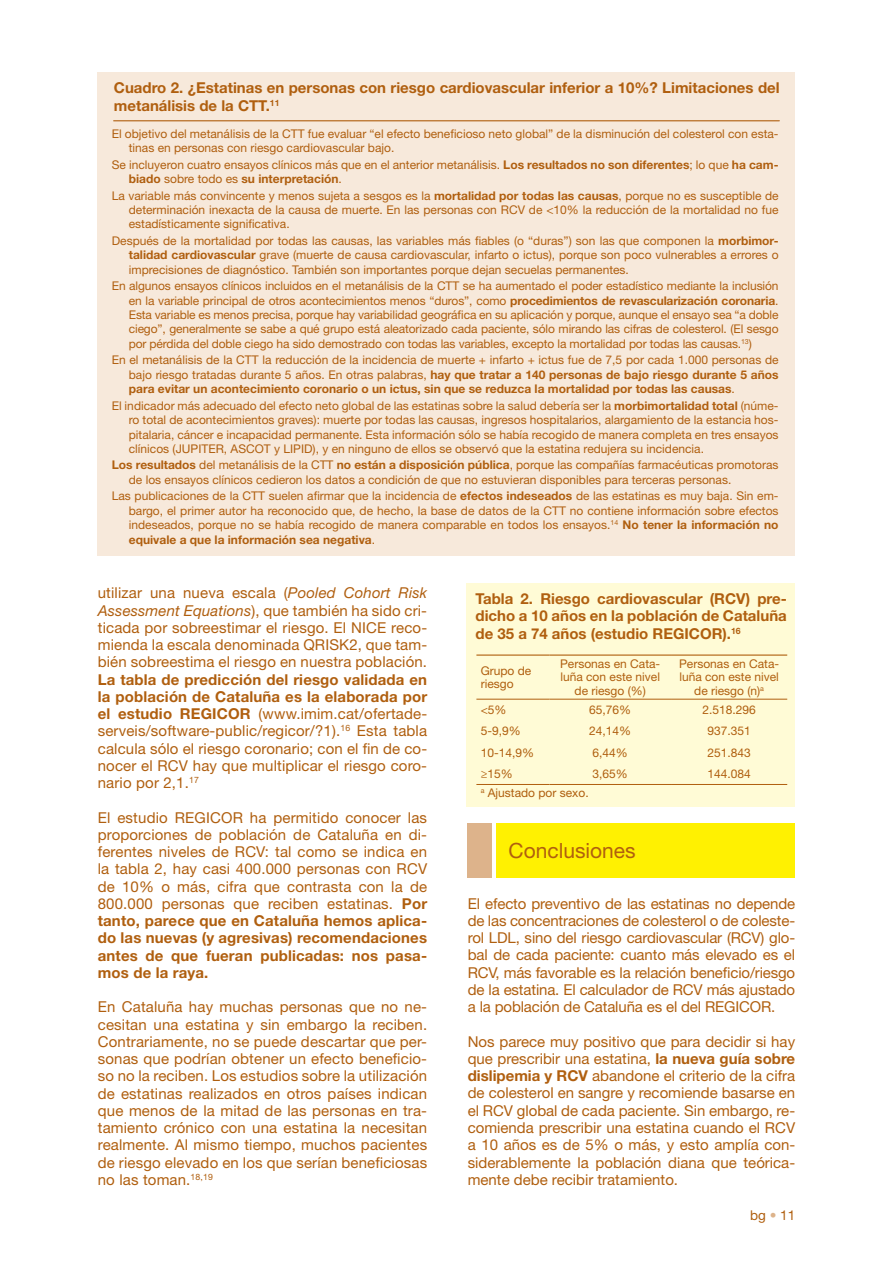
<style>
.page{position:relative;width:893px;height:1263px;background:#fff}
.page>*{position:absolute;margin:0;border:0;box-sizing:border-box;transform-origin:0 0}
.t1{font:21px "Helvetica Neue LT Std";color:#b05f0f}
.t2{font:15px/17.2px "Helvetica Neue LT Std";letter-spacing:.01em;color:#b05f0f;text-align:justify}
.t3{font:700 15px/17.2px "Helvetica Neue LT Std";color:#b05f0f}
.t4{font:13.5px "Helvetica Neue LT Std";color:#b05f0f}
.t5{font:12px/14.4px "Helvetica Neue LT Std";color:#b05f0f;text-align:justify}
.s1{font-weight:700}
.s2{font-style:italic}
.s3{color:#ddb38b}
</style>
<div class="page">
<div style="left:468px;top:823px;width:24px;height:55px;background:#ddb38b"></div>
<div style="left:496px;top:823px;width:299px;height:55px;background:#fff101"></div>
<div style="left:98px;top:72px;width:697px;height:484px;background:#f7e9db"></div>
<hr style="left:114px;top:120px;width:665px;height:1px;background:#b05f0f">
<div style="left:466px;top:583px;width:329px;height:224px;background:#fffbd6"></div>
<hr style="left:476px;top:784px;width:73px;height:1px;background:#b05f0f">
<hr style="left:549px;top:784px;width:122px;height:1px;background:#b05f0f">
<hr style="left:671px;top:784px;width:116px;height:1px;background:#b05f0f">
<hr style="left:476px;top:699px;width:73px;height:1px;background:#b05f0f">
<hr style="left:549px;top:699px;width:122px;height:1px;background:#b05f0f">
<hr style="left:671px;top:699px;width:116px;height:1px;background:#b05f0f">
<hr style="left:476px;top:654px;width:73px;height:2px;background:#b05f0f">
<hr style="left:549px;top:654px;width:122px;height:2px;background:#b05f0f">
<hr style="left:671px;top:654px;width:116px;height:2px;background:#b05f0f">
<p class="t3" style="left:114px;top:79px;width:667px">Cuadro 2. ¿Estatinas en personas con riesgo cardiovascular inferior a 10%? Limitaciones del metanálisis de la CTT.<sup>11</sup></p>
<p class="t5" style="left:129px;top:126px;width:651px;text-indent:-17px">El objetivo del metanálisis de la CTT fue evaluar “el efecto beneficioso neto global” de la disminución del colesterol con esta&shy;tinas en personas con riesgo cardiovascular bajo.</p>
<p class="t5" style="left:129px;top:157px;width:651px;text-indent:-17px">Se incluyeron cuatro ensayos clínicos más que en el anterior metanálisis. <span class="s1">Los resultados no son diferentes</span>; lo que <span class="s1">ha cam&shy;biado</span> sobre todo es <span class="s1">su interpretación</span>.</p>
<p class="t5" style="left:129px;top:188px;width:651px;text-indent:-17px">La variable más convincente y menos sujeta a sesgos es la <span class="s1">mortalidad por todas las causas</span>, porque no es susceptible de determinación inexacta de la causa de muerte. En las personas con RCV de &lt;10% la reducción de la mortalidad no fue estadísticamente significativa.</p>
<p class="t5" style="left:129px;top:233px;width:651px;text-indent:-17px">Después de la mortalidad por todas las causas, las variables más fiables (o “duras”) son las que componen la <span class="s1">morbimor&shy;talidad cardiovascular</span> grave (muerte de causa cardiovascular, infarto o ictus), porque son poco vulnerables a errores o imprecisiones de diagnóstico. También son importantes porque dejan secuelas permanentes.</p>
<p class="t5" style="left:129px;top:279px;width:651px;text-indent:-17px">En algunos ensayos clínicos incluidos en el metanálisis de la CTT se ha aumentado el poder estadístico mediante la inclusión en la variable principal de otros acontecimientos menos “duros”, como <span class="s1">procedimientos de revascularización coronaria</span>.<br>Esta variable es menos precisa, porque hay variabilidad geográfica en su aplicación y porque, aunque el ensayo sea “a doble ciego”, generalmente se sabe a qué grupo está aleatorizado cada paciente, sólo mirando las cifras de colesterol. (El sesgo por pérdida del doble ciego ha sido demostrado con todas las variables, excepto la mortalidad por todas las causas.<sup>13</sup>)</p>
<p class="t5" style="left:129px;top:353px;width:651px;text-indent:-17px">En el metanálisis de la CTT la reducción de la incidencia de muerte + infarto + ictus fue de 7,5 por cada 1.000 personas de bajo riesgo tratadas durante 5 años. En otras palabras, <span class="s1">hay que tratar a 140 personas de bajo riesgo durante 5 años para evitar un acontecimiento coronario o un ictus, sin que se reduzca la mortalidad por todas las causas</span>.</p>
<p class="t5" style="left:129px;top:398px;width:651px;text-indent:-17px">El indicador más adecuado del efecto neto global de las estatinas sobre la salud debería ser la <span class="s1">morbimortalidad total</span> (núme&shy;ro total de acontecimientos graves): muerte por todas las causas, ingresos hospitalarios, alargamiento de la estancia hos&shy;pitalaria, cáncer e incapacidad permanente. Esta información sólo se había recogido de manera completa en tres ensayos clínicos (JUPITER, ASCOT y LIPID), y en ninguno de ellos se observó que la estatina redujera su incidencia.</p>
<p class="t5" style="left:129px;top:458px;width:651px;text-indent:-17px"><span class="s1">Los resultados</span> del metanálisis de la CTT <span class="s1">no están a disposición pública</span>, porque las compañías farmacéuticas promotoras de los ensayos clínicos cedieron los datos a condición de que no estuvieran disponibles para terceras personas.</p>
<p class="t5" style="left:129px;top:489px;width:651px;text-indent:-17px">Las publicaciones de la CTT suelen afirmar que la incidencia de <span class="s1">efectos indeseados</span> de las estatinas es muy baja. Sin em&shy;bargo, el primer autor ha reconocido que, de hecho, la base de datos de la CTT no contiene información sobre efectos indeseados, porque no se había recogido de manera comparable en todos los ensayos.<sup>14</sup> <span class="s1">No tener la información no equivale a que la información sea negativa</span>.</p>
<p class="t2" style="left:98px;top:584px;width:331px">utilizar una nueva escala (<span class="s2">Pooled Cohort Risk Assessment Equations</span>), que también ha sido cri&shy;ticada por sobreestimar el riesgo. El NICE reco&shy;mienda la escala denominada QRISK2, que tam&shy;bién sobreestima el riesgo en nuestra población.</p>
<p class="t2" style="left:98px;top:670px;width:331px"><span class="s1">La tabla de predicción del riesgo validada en la población de Cataluña es la elaborada por el estudio REGICOR</span> (www.imim.cat/ofertade&shy;serveis/software-public/regicor/?1).<sup>16</sup> Esta tabla calcula sólo el riesgo coronario; con el fin de co&shy;nocer el RCV hay que multiplicar el riesgo coro&shy;nario por 2,1.<sup>17</sup></p>
<p class="t2" style="left:98px;top:808px;width:331px">El estudio REGICOR ha permitido conocer las proporciones de población de Cataluña en di&shy;ferentes niveles de RCV: tal como se indica en la tabla 2, hay casi 400.000 personas con RCV de 10% o más, cifra que contrasta con la de 800.000 personas que reciben estatinas. <span class="s1">Por tanto, parece que en Cataluña hemos aplica&shy;do las nuevas (y agresivas) recomendaciones antes de que fueran publicadas: nos pasa&shy;mos de la raya.</span></p>
<p class="t2" style="left:98px;top:998px;width:331px">En Cataluña hay muchas personas que no ne&shy;cesitan una estatina y sin embargo la reciben.<br>Contrariamente, no se puede descartar que per&shy;sonas que podrían obtener un efecto beneficio&shy;so no la reciben. Los estudios sobre la utilización de estatinas realizados en otros países indican que menos de la mitad de las personas en tra&shy;tamiento crónico con una estatina la necesitan realmente. Al mismo tiempo, muchos pacientes de riesgo elevado en los que serían beneficiosas no las toman.<sup>18,19</sup></p>
<p class="t3" style="left:476px;top:590px;width:313px;text-align:justify">Tabla 2. Riesgo cardiovascular (RCV) pre&shy;dicho a 10 años en la población de Cataluña de 35 a 74 años (estudio REGICOR).<sup>16</sup></p>
<p class="t5" style="left:481px;top:663px;width:52px;line-height:13.5px">Grupo de riesgo</p>
<p class="t5" style="left:560px;top:657px;width:102px;line-height:13.5px;text-align:center">Personas en Cata&shy;luña con este nivel de riesgo (%)</p>
<p class="t5" style="left:679px;top:657px;width:102px;line-height:13.5px;text-align:center">Personas en Cata&shy;luña con este nivel de riesgo (n)<sup>a</sup></p>
<p class="t5" style="left:481px;top:702px;width:27px">&lt;5%</p>
<p class="t5" style="left:589px;top:702px;width:44px">65,76%</p>
<p class="t5" style="left:702px;top:702px;width:55px">2.518.296</p>
<p class="t5" style="left:481px;top:724px;width:42px">5-9,9%</p>
<p class="t5" style="left:589px;top:724px;width:44px">24,14%</p>
<p class="t5" style="left:707px;top:724px;width:45px">937.351</p>
<p class="t5" style="left:481px;top:745px;width:55px">10-14,9%</p>
<p class="t5" style="left:592px;top:745px;width:37px">6,44%</p>
<p class="t5" style="left:707px;top:745px;width:45px">251.843</p>
<p class="t5" style="left:481px;top:766px;width:34px">≥15%</p>
<p class="t5" style="left:592px;top:766px;width:37px">3,65%</p>
<p class="t5" style="left:707px;top:766px;width:45px">144.084</p>
<p class="t5" style="left:481px;top:786px;width:109px"><sup>a</sup> Ajustado por sexo.</p>
<h1 class="t1" style="left:508px;top:838px;width:129px">Conclusiones</h1>
<p class="t2" style="left:468px;top:894px;width:329px">El efecto preventivo de las estatinas no depende de las concentraciones de colesterol o de coleste&shy;rol LDL, sino del riesgo cardiovascular (RCV) glo&shy;bal de cada paciente: cuanto más elevado es el RCV, más favorable es la relación beneficio/riesgo de la estatina. El calculador de RCV más ajustado a la población de Cataluña es el del REGICOR.</p>
<p class="t2" style="left:468px;top:1032px;width:329px">Nos parece muy positivo que para decidir si hay que prescribir una estatina, <span class="s1">la nueva guía sobre dislipemia y RCV</span> abandone el criterio de la cifra de colesterol en sangre y recomiende basarse en el RCV global de cada paciente. Sin embargo, re&shy;comienda prescribir una estatina cuando el RCV a 10 años es de 5% o más, y esto amplía con&shy;siderablemente la población diana que teórica&shy;mente debe recibir tratamiento.</p>
<p class="t4" style="left:750px;top:1207px;width:47px">bg <span class="s3">•</span> 11</p>
</div>
